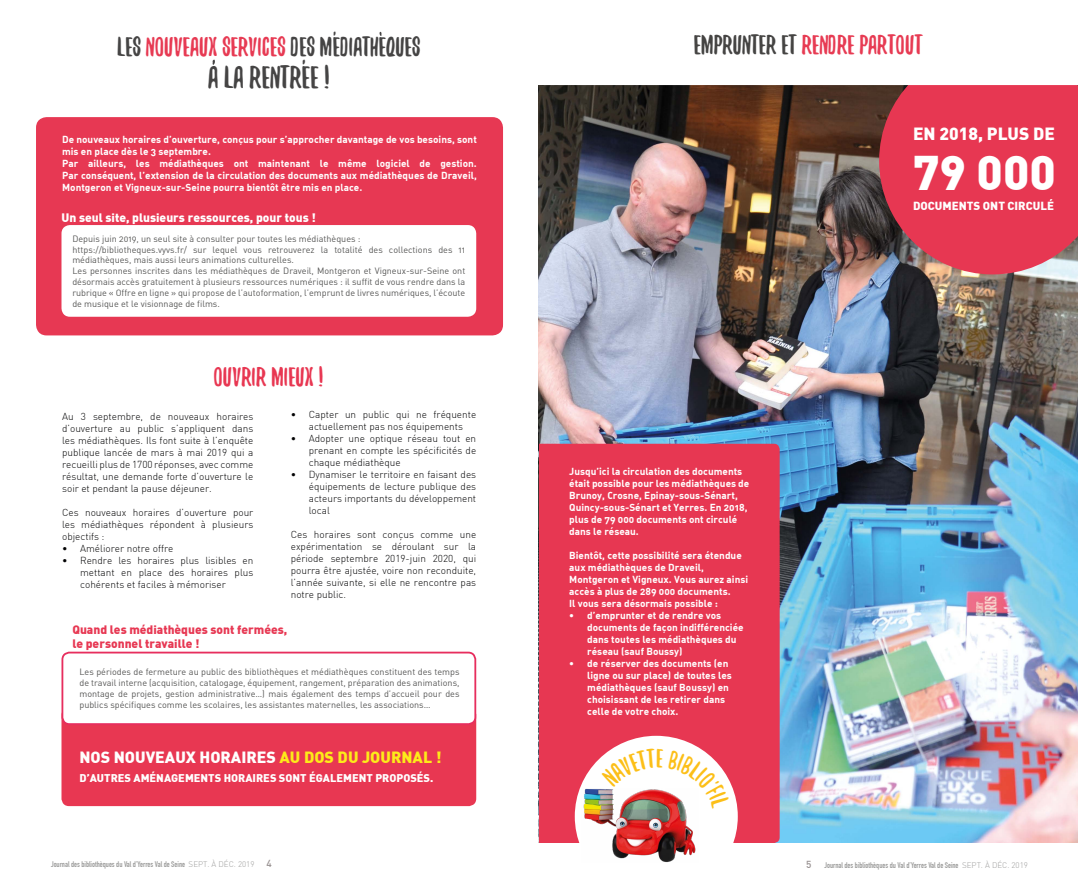
<style>
.page{position:relative;width:1078px;height:879px;background:#fff}
.page>*{position:absolute;margin:0;border:0;box-sizing:border-box;transform-origin:0 0}
.t1{font:900 47.6px "DIN";color:#fff}
.t2{font:35px "Yeah Papa";color:#454444}
.t3{font:30.2px "Yeah Papa";color:#454444}
.t4{font:30.2px "Yeah Papa";color:#e73b53}
.t5{font:30px "Yeah Papa";color:#e83752}
.t6{font:900 17.3px "DIN";color:#fff}
.t7{font:900 15.9px "DIN";color:#fff}
.t8{font:900 12px/14.4px "DIN";color:#e73853}
.t9{font:900 12px "DIN";color:#fff}
.t10{font:900 11.5px "DIN";color:#fff}
.t11{font:900 11px "DIN";color:#fff}
.t12{font:700 10px/12px "DIN Alternate";color:#fff}
.t13{font:300 10px/12px "DIN";color:#030304;text-align:justify}
.t14{font:500 10px "DIN";color:#989191}
.t15{font:9px/10.8px "DIN Alternate";color:#575756}
.t16{font:700 8px "DIN Condensed";color:#9d9d9c}
.s1{color:#e73a53}
.s2{color:#fdeb19}
.s3{color:#454443}
.s4{font-family:"DIN";font-weight:300}
.s5{font-family:"DIN";font-weight:500;font-size:10px;color:#989191}
</style>
<div class="page">
<div style="left:61px;top:707px;width:415px;height:99px;background:#e83752;border-radius:8px"></div>
<img style="left:539px;top:85px;width:538px;height:758px">
<div style="left:36px;top:117px;width:467px;height:218px;background:#e73853;border-radius:11px"></div>
<div style="left:539px;top:444px;width:240px;height:399px;background:#e73752"></div>
<div style="left:61px;top:225px;width:415px;height:92px;background:#fff;border-radius:9px"></div>
<div style="left:62px;top:652px;width:413px;height:72px;background:#fff;border-radius:7px"></div>
<div style="left:61px;top:651px;width:415px;height:74px;border:2px solid #e72e5e;border-radius:7px"></div>
<svg style="left:212px;top:60px;width:3px;height:5px"></svg>
<svg style="left:878px;top:85px;width:199px;height:189px;background:#d83d54"></svg>
<svg style="left:574px;top:736px;width:163px;height:127px"></svg>
<h3 class="t3" style="left:118px;top:28px;width:304px">LES <span class="s1">NOUVEAUX SERVICES</span> DES MÉDIATHEQUES</h3>
<h2 class="t2" style="left:208px;top:55px;width:123px">A LA RENTRÉE !</h2>
<p class="t12" style="left:62px;top:133px;width:416px">De nouveaux horaires d’ouverture, conçus pour s’approcher davantage de vos besoins, sont mis en place dès le 3 septembre.<br>Par ailleurs, les médiathèques ont maintenant le même logiciel de gestion.<br>Par conséquent, l’extension de la circulation des documents aux médiathèques de Draveil, Montgeron et Vigneux-sur-Seine pourra bientôt être mis en place.</p>
<p class="t9" style="left:61px;top:209px;width:256px">Un seul site, plusieurs ressources, pour tous !</p>
<p class="t15" style="left:72px;top:233px;width:394px">Depuis juin 2019, un seul site à consulter pour toutes les médiathèques : https://bibliotheques.vyvs.fr/ sur lequel vous retrouverez la totalité des collections des 11 médiathèques, mais aussi leurs animations culturelles.<br>Les personnes inscrites dans les médiathèques de Draveil, Montgeron et Vigneux-sur-Seine ont désormais accès gratuitement à plusieurs ressources numériques : il suffit de vous rendre dans la rubrique « Offre en ligne » qui propose de l’autoformation, l’emprunt de livres numériques, l’écoute de musique et le visionnage de films.</p>
<h3 class="t5" style="left:214px;top:358px;width:111px">OUVRIR MIEUX !</h3>
<p class="t13" style="left:62px;top:410px;width:193px">Au 3 septembre, de nouveaux horaires d’ouverture au public s’appliquent dans les médiathèques. Ils font suite à l’enquête publique lancée de mars à mai 2019 qui a recueilli plus de 1700 réponses, avec comme résultat, une demande forte d’ouverture le soir et pendant la pause déjeuner.</p>
<p class="t13" style="left:62px;top:506px;width:193px">Ces nouveaux horaires d’ouverture pour les médiathèques répondent à plusieurs objectifs :</p>
<p class="t13" style="left:62px;top:542px;width:113px">• Améliorer notre offre</p>
<p class="t13" style="left:80px;top:554px;width:175px;text-indent:-18px">• Rendre les horaires plus lisibles en mettant en place des horaires plus cohérents et faciles à mémoriser</p>
<p class="t13" style="left:291px;top:409px;width:187px;text-align:center">• Capter un public qui ne fréquente actuellement pas nos équipements</p>
<p class="t13" style="left:309px;top:433px;width:169px;text-indent:-18px">• Adopter une optique réseau tout en prenant en compte les spécificités de chaque médiathèque</p>
<p class="t13" style="left:309px;top:469px;width:169px;text-indent:-18px">• Dynamiser le territoire en faisant des équipements de lecture publique des acteurs importants du développement local</p>
<p class="t13" style="left:291px;top:529px;width:187px">Ces horaires sont conçus comme une expérimentation se déroulant sur la période septembre 2019-juin 2020, qui pourra être ajustée, voire non reconduite, l’année suivante, si elle ne rencontre pas notre public.</p>
<p class="t8" style="left:72px;top:621px;width:216px">Quand les médiathèques sont fermées, le personnel travaille !</p>
<p class="t15" style="left:79px;top:666px;width:381px;text-align:justify">Les périodes de fermeture au public des bibliothèques et médiathèques constituent des temps de travail interne (acquisition, catalogage, équipement, rangement, préparation des animations, montage de projets, gestion administrative…) mais également des temps d’accueil pour des publics spécifiques comme les scolaires, les assistantes maternelles, les associations…</p>
<h3 class="t7" style="left:79px;top:747px;width:363px">NOS NOUVEAUX HORAIRES <span class="s2">AU DOS DU JOURNAL !</span></h3>
<p class="t11" style="left:80px;top:770px;width:355px">D’AUTRES AMÉNAGEMENTS HORAIRES SONT ÉGALEMENT PROPOSÉS.</p>
<h3 class="t4" style="left:693px;top:26px;width:230px"><span class="s3">EMPRUNTER ET</span> RENDRE PARTOUT</h3>
<p class="t12" style="left:569px;top:465px;width:181px">Jusqu’ici la circulation des documents était possible pour les médiathèques de Brunoy, Crosne, Epinay-sous-Sénart, Quincy-sous-Sénart et Yerres. En 2018, plus de 79 000 documents ont circulé dans le réseau.</p>
<p class="t12" style="left:569px;top:549px;width:180px">Bientôt, cette possibilité sera étendue aux médiathèques de Draveil, Montgeron et Vigneux. Vous aurez ainsi accès à plus de 289 000 documents.<br>Il vous sera désormais possible :</p>
<p class="t12" style="left:587px;top:609px;width:158px;text-indent:-18px">• d’emprunter et de rendre vos documents de façon indifférenciée dans toutes les médiathèques du réseau (sauf Boussy)</p>
<p class="t12" style="left:587px;top:657px;width:146px;text-indent:-18px">• de réserver des documents (en ligne ou sur place) de toutes les médiathèques (sauf Boussy) en choisissant de les retirer dans celle de votre choix.</p>
<h3 class="t6" style="left:912px;top:122px;width:143px">EN 2018, PLUS DE</h3>
<h1 class="t1" style="left:912px;top:141px;width:144px">79 000</h1>
<p class="t10" style="left:912px;top:198px;width:142px">DOCUMENTS ONT CIRCULÉ</p>
<p class="t16" style="left:51px;top:860px;width:222px">Journal des bibliothèques du Val d’Yerres Val de Seine <span class="s4">SEPT. À DÉC. 2019</span> <span class="s5">4</span></p>
<p class="t14" style="left:806px;top:857px;width:7px">5</p>
<p class="t16" style="left:824px;top:860px;width:205px">Journal des bibliothèques du Val d’Yerres Val de Seine <span class="s4">SEPT. À DÉC. 2019</span></p>
</div>
